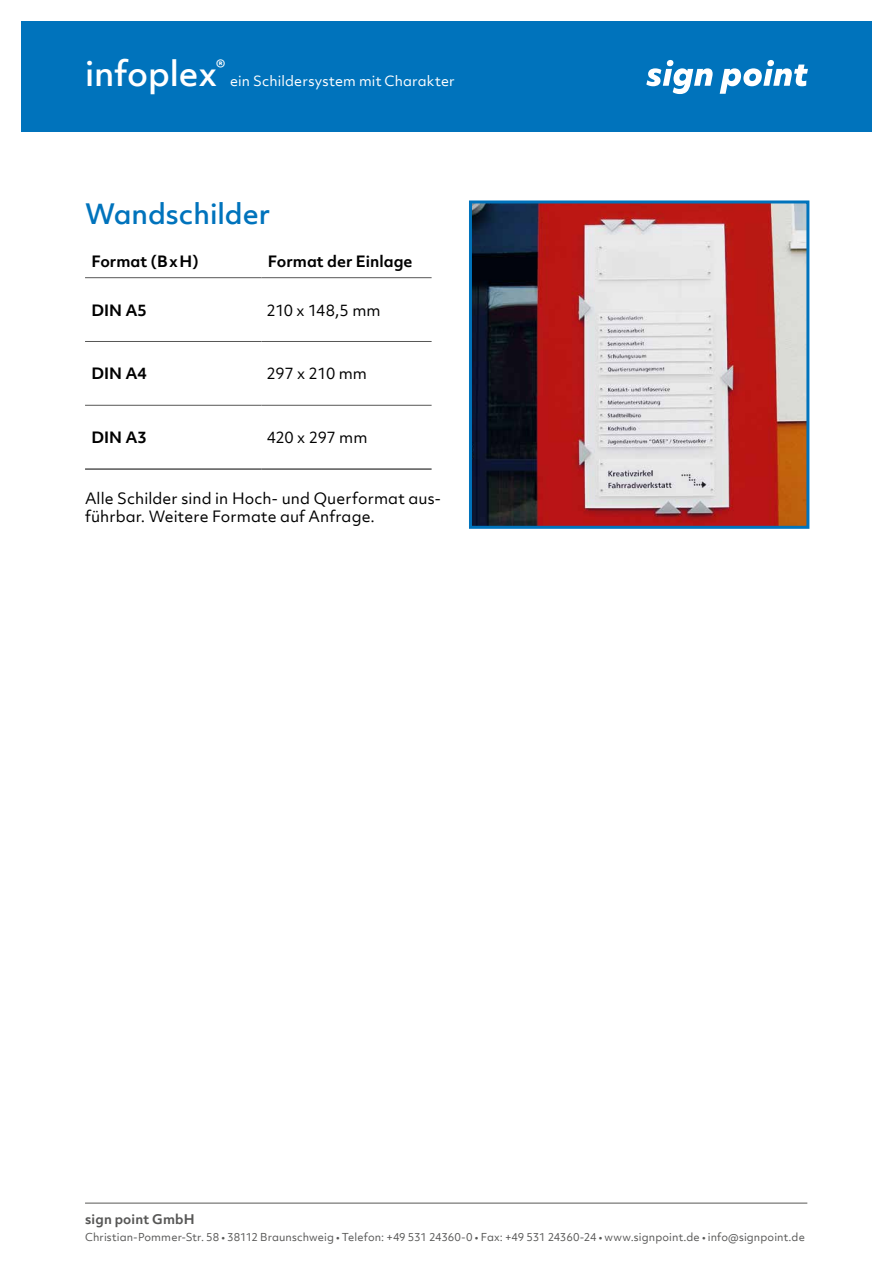
<style>
.page{position:relative;width:893px;height:1263px;background:#fff}
.page>*{position:absolute;margin:0;border:0;box-sizing:border-box;transform-origin:0 0}
.t1{font:500 33px "Objektiv Mk 2";letter-spacing:-.005em;color:#fff}
.t2{font:500 27px "Objektiv Mk 2";color:#0073bc}
.t3{font:15px/18px "Objektiv Mk 2";letter-spacing:.005em;color:#000}
.t4{font:700 15px "Objektiv Mk 2";color:#000}
.t5{font:13.5px "Objektiv Mk 2";letter-spacing:.01em;color:#fff}
.t6{font:700 12.75px "Objektiv Mk 2";letter-spacing:.015em;color:#575756}
.t7{font:10.5px "Objektiv Mk 2";letter-spacing:.01em;color:#575756}
</style>
<div class="page">
<hr style="left:85px;top:1203px;width:722px;height:1px;background:#575756">
<div style="left:21px;top:21px;width:851px;height:111px;background:#0073bc"></div>
<svg style="left:646px;top:60px;width:67px;height:34px"></svg>
<svg style="left:720px;top:60px;width:88px;height:34px"></svg>
<hr style="left:85px;top:341px;width:176px;height:1px;background:#575756">
<hr style="left:261px;top:341px;width:171px;height:1px;background:#575756">
<hr style="left:85px;top:469px;width:176px;height:1px;background:#000">
<hr style="left:261px;top:469px;width:171px;height:1px;background:#000">
<hr style="left:85px;top:405px;width:176px;height:1px;background:#575756">
<hr style="left:261px;top:405px;width:171px;height:1px;background:#575756">
<hr style="left:85px;top:277px;width:176px;height:1px;background:#575756">
<hr style="left:261px;top:277px;width:171px;height:1px;background:#575756">
<img style="left:473px;top:204px;width:332px;height:321px">
<div style="left:469px;top:200px;width:340px;height:329px;border:3px solid #0073bc"></div>
<h1 class="t1" style="left:85px;top:50px;width:142px">infoplex<sup>®</sup></h1>
<p class="t5" style="left:230px;top:71px;width:226px">ein Schildersystem mit Charakter</p>
<h2 class="t2" style="left:85px;top:195px;width:187px">Wandschilder</h2>
<h3 class="t4" style="left:91px;top:250px;width:109px">Format (BxH)</h3>
<h3 class="t4" style="left:268px;top:250px;width:146px">Format der Einlage</h3>
<h3 class="t4" style="left:91px;top:299px;width:57px">DIN A5</h3>
<h3 class="t3" style="left:267px;top:301px;width:116px">210 x 148,5 mm</h3>
<h3 class="t4" style="left:91px;top:363px;width:57px">DIN A4</h3>
<h3 class="t3" style="left:267px;top:365px;width:102px">297 x 210 mm</h3>
<h3 class="t4" style="left:91px;top:427px;width:57px">DIN A3</h3>
<h3 class="t3" style="left:267px;top:428px;width:102px">420 x 297 mm</h3>
<h3 class="t3" style="left:85px;top:489px;width:358px">Alle Schilder sind in Hoch- und Querformat aus&shy;führbar. Weitere Formate auf Anfrage.</h3>
<p class="t6" style="left:85px;top:1210px;width:111px">sign point GmbH</p>
<p class="t7" style="left:85px;top:1229px;width:721px">Christian-Pommer-Str. 58 • 38112 Braunschweig • Telefon: +49 531 24360-0 • Fax: +49 531 24360-24 • www.signpoint.de • info@signpoint.de</p>
</div>
